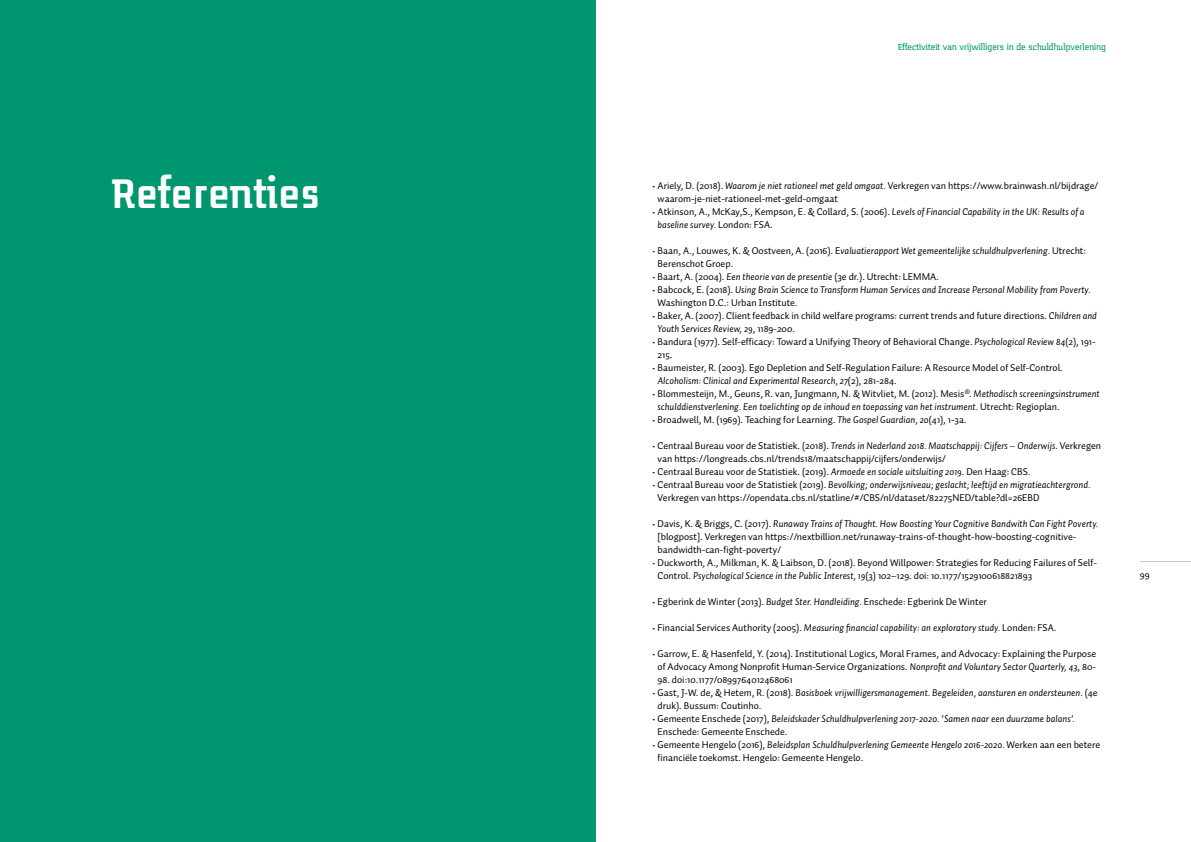
<style>
.page{position:relative;width:1191px;height:842px;background:#fff}
.page>*{position:absolute;margin:0;border:0;box-sizing:border-box;transform-origin:0 0}
.t1{font:700 48px "Midnight Kernboy";color:#fff}
.t2{font:10px/13px "Auto 1";color:#000}
.t3{font:italic 10px/13px "Auto 1";color:#000}
.t4{font:10px "Midnight Kernboy";color:#009770}
.s1{font-style:italic}
.s2{font-style:normal}
</style>
<div class="page">
<hr style="left:1140px;top:561px;width:51px;height:1px;background:#c6c5c0">
<div style="left:0;top:0;width:595px;height:842px;background:#009770"></div>
<h1 class="t1" style="left:112px;top:167px;width:210px">Referenties</h1>
<p class="t4" style="left:898px;top:42px;width:209px">Effectiviteit van vrijwilligers in de schuldhulpverlening</p>
<p class="t2" style="left:657px;top:179px;width:442px;text-indent:-5px">• Ariely, D. (2018). <span class="s1">Waarom je niet rationeel met geld omgaat.</span> Verkregen van https://www.brainwash.nl/bijdrage/ waarom-je-niet-rationeel-met-geld-omgaat</p>
<p class="t2" style="left:657px;top:205px;width:428px;text-indent:-5px">• Atkinson, A., McKay,S., Kempson, E. &amp; Collard, S. (2006). <span class="s1">Levels of Financial Capability in the UK: Results of a baseline survey.</span> London: FSA.</p>
<p class="t2" style="left:657px;top:244px;width:430px;text-indent:-5px">• Baan, A., Louwes, K. &amp; Oostveen, A. (2016). E<span class="s1">valuatierapport Wet gemeentelijke schuldhulpverlening.</span> Utrecht:<br>Berenschot Groep.</p>
<p class="t2" style="left:652px;top:270px;width:288px">• Baart, A. (2004). <span class="s1">Een theorie van de presentie</span> (3e dr.). Utrecht: LEMMA.</p>
<p class="t3" style="left:657px;top:283px;width:434px;text-indent:-5px"><span class="s2">• Babcock, E. (2018).</span> Using Brain Science to Transform Human Services and Increase Personal Mobility from Poverty.<br><span class="s2">Washington D.C.: Urban Institute.</span></p>
<p class="t2" style="left:657px;top:309px;width:441px;text-indent:-5px">• Baker, A. (2007). Client feedback in child welfare programs: current trends and future directions. <span class="s1">Children and<br>Youth Services Review, 29</span>, 1189-200.</p>
<p class="t2" style="left:657px;top:335px;width:439px;text-indent:-5px">• Bandura (1977). Self-efficacy: Toward a Unifying Theory of Behavioral Change. <span class="s1">Psychological Review 84</span>(2), 191-<br>215.</p>
<p class="t2" style="left:657px;top:361px;width:407px;text-indent:-5px">• Baumeister, R. (2003). Ego Depletion and Self-Regulation Failure: A Resource Model of Self-Control.<br><span class="s1">Alcoholism: Clinical and Experimental Research, 27</span>(2), 281-284.</p>
<p class="t3" style="left:657px;top:387px;width:443px;text-indent:-5px"><span class="s2">• Blommesteijn, M., Geuns, R. van, Jungmann, N. &amp; Witvliet, M. (2012). Mesis®.</span> Methodisch screeningsinstrument schulddienstverlening. Een toelichting op de inhoud en toepassing van het instrument. <span class="s2">Utrecht: Regioplan.</span></p>
<p class="t2" style="left:652px;top:413px;width:316px">• Broadwell, M. (1969). Teaching for Learning. <span class="s1">The Gospel Guardian, 20</span>(41), 1-3a.</p>
<p class="t2" style="left:657px;top:439px;width:445px;text-indent:-5px">• Centraal Bureau voor de Statistiek. (2018). <span class="s1">Trends in Nederland 2018. Maatschappij: Cijfers – Onderwijs.</span> Verkregen van https://longreads.cbs.nl/trends18/maatschappij/cijfers/onderwijs/</p>
<p class="t2" style="left:652px;top:465px;width:380px">• Centraal Bureau voor de Statistiek. (2019). <span class="s1">Armoede en sociale uitsluiting 2019</span>. Den Haag: CBS.</p>
<p class="t2" style="left:657px;top:478px;width:434px;text-indent:-5px">• Centraal Bureau voor de Statistiek (2019). <span class="s1">Bevolking; onderwijsniveau; geslacht; leeftijd en migratieachtergrond.<br></span>Verkregen van https://opendata.cbs.nl/statline/#/CBS/nl/dataset/82275NED/table?dl=26EBD</p>
<p class="t2" style="left:657px;top:517px;width:442px;text-indent:-5px">• Davis, K. &amp; Briggs, C. (2017). <span class="s1">Runaway Trains of Thought. How Boosting Your Cognitive Bandwith Can Fight Poverty. </span>[blogpost]. Verkregen van https://nextbillion.net/runaway-trains-of-thought-how-boosting-cognitive&shy;bandwidth-can-fight-poverty/</p>
<p class="t2" style="left:657px;top:556px;width:441px;text-indent:-5px">• Duckworth, A., Milkman, K. &amp; Laibson, D. (2018). Beyond Willpower: Strategies for Reducing Failures of Self-<br>Control. <span class="s1">Psychological Science in the Public Interest, 19</span>(3) 102–129. doi: 10.1177/1529100618821893</p>
<p class="t2" style="left:652px;top:595px;width:336px">• Egberink de Winter (2013). <span class="s1">Budget Ster. Handleiding.</span> Enschede: Egberink De Winter</p>
<p class="t3" style="left:652px;top:621px;width:406px"><span class="s2">• Financial Services Authority (2005).</span> Measuring financial capability: an exploratory study. <span class="s2">Londen: FSA.</span></p>
<p class="t2" style="left:652px;top:647px;width:445px;text-align:center">• Garrow, E. &amp; Hasenfeld, Y. (2014). Institutional Logics, Moral Frames, and Advocacy: Explaining the Purpose of Advocacy Among Nonprofit Human-Service Organizations. <span class="s1">Nonprofit and Voluntary Sector Quarterly, 43</span>, 80-</p>
<p class="t2" style="left:657px;top:673px;width:136px">98. doi:10.1177/0899764012468061</p>
<p class="t3" style="left:657px;top:686px;width:441px;text-indent:-5px"><span class="s2">• Gast, J-W. de, &amp; Hetem, R. (2018).</span> Basisboek vrijwilligersmanagement. Begeleiden, aansturen en ondersteunen. <span class="s2">(4e druk). Bussum: Coutinho.</span></p>
<p class="t3" style="left:657px;top:712px;width:418px;text-indent:-5px"><span class="s2">• Gemeente Enschede (2017),</span> Beleidskader Schuldhulpverlening 2017-2020. ‘Samen naar een duurzame balans’.<br><span class="s2">Enschede: Gemeente Enschede.</span></p>
<p class="t2" style="left:657px;top:738px;width:444px;text-indent:-5px">• Gemeente Hengelo (2016), <span class="s1">Beleidsplan Schuldhulpverlening Gemeente Hengelo 2016-2020.</span> Werken aan een betere financiële toekomst. Hengelo: Gemeente Hengelo.</p>
<p class="t2" style="left:1140px;top:568px;width:11px">99</p>
</div>
